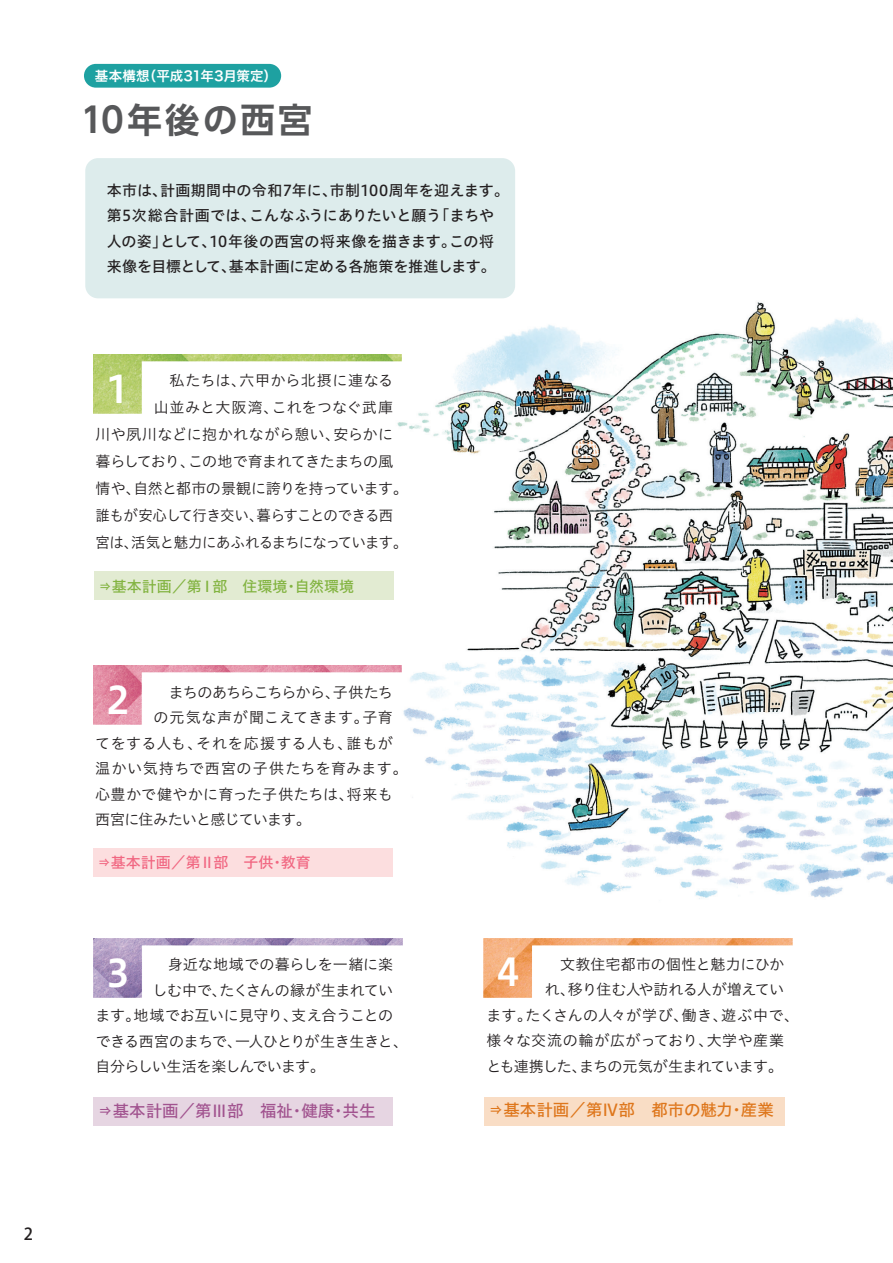
<style>
.page{position:relative;width:893px;height:1263px;background:#fff}
.page>*{position:absolute;margin:0;border:0;box-sizing:border-box;transform-origin:0 0}
.t1{font:37.5px "Hiragino UD Sans Std W6";color:#fff}
.t2{font:700 34.5px "UD Shin Go Pro De";letter-spacing:.09em;color:#57585a}
.t3{font:16.5px "Hiragino UD Sans Std W5";color:#a1538f}
.t4{font:16.5px "Hiragino UD Sans Std W5";letter-spacing:-.005em;color:#de761b}
.t5{font:500 16.5px "Koz Go Pro";color:#231f20}
.t6{font:15px/25.5px "Hiragino UD Sans Std W5";letter-spacing:.005em;color:#231f20}
.t7{font:15px "Hiragino UD Sans Std W3";letter-spacing:-.01em;color:#231f20}
.t8{font:15px "Hiragino UD Sans Std W3";letter-spacing:-.04em;color:#231f20;scale:.96 1}
.t9{font:15px "Hiragino UD Sans Std W3";letter-spacing:-.035em;color:#231f20}
.t10{font:15px "Hiragino UD Sans Std W3";letter-spacing:.01em;color:#231f20}
.t11{font:15px "Hiragino UD Sans Std W3";letter-spacing:.04em;color:#231f20}
.t12{font:15px "Hiragino UD Sans Std W3";letter-spacing:.025em;color:#231f20}
.t13{font:15px "Hiragino UD Sans Std W3";letter-spacing:.03em;color:#231f20}
.t14{font:15px "Hiragino UD Sans Std W3";letter-spacing:-.05em;color:#231f20}
.t15{font:15px "Hiragino UD Sans Std W3";letter-spacing:-.03em;color:#231f20}
.t16{font:15px "Hiragino UD Sans Std W5";color:#82b340}
.t17{font:15px "Hiragino UD Sans Std W3";letter-spacing:-.065em;color:#231f20}
.t18{font:15px "Hiragino UD Sans Std W3";letter-spacing:-.04em;color:#231f20}
.t19{font:15px "Hiragino UD Sans Std W3";letter-spacing:.02em;color:#231f20}
.t20{font:15px "Hiragino UD Sans Std W3";letter-spacing:-.045em;color:#231f20}
.t21{font:15px "Hiragino UD Sans Std W5";color:#f16681}
.t22{font:13.5px "Hira Kaku Pro W6";letter-spacing:.01em;color:#fff}
</style>
<div class="page">
<img style="left:265px;top:289px;width:628px;height:610px">
<div style="left:84px;top:64px;width:197px;height:24px;background:#1ea1a1;border-radius:12px"></div>
<div style="left:85px;top:158px;width:430px;height:140px;background:#ddecec;border-radius:13px"></div>
<img style="left:93px;top:355px;width:309px;height:58px">
<img style="left:93px;top:665px;width:309px;height:59px">
<img style="left:94px;top:938px;width:308px;height:59px">
<img style="left:484px;top:938px;width:309px;height:59px">
<div style="left:94px;top:571px;width:299px;height:29px;background:#e2ebd2"></div>
<div style="left:93px;top:848px;width:300px;height:28px;background:#fcdedf"></div>
<div style="left:94px;top:1097px;width:299px;height:29px;background:#e6d5e2"></div>
<div style="left:484px;top:1097px;width:300px;height:29px;background:#f9ddc5"></div>
<p class="t5" style="left:24px;top:1223px;width:11px">2</p>
<p class="t22" style="left:95px;top:64px;width:184px">基本構想（平成31年3月策定）</p>
<h2 class="t2" style="left:81px;top:92px;width:233px">10年後の西宮</h2>
<p class="t6" style="left:107px;top:177px;width:404px">本市は、計画期間中の令和7年に、市制100周年を迎えます。第5次総合計画では、こんなふうにありたいと願う「まちや人の姿」として、10年後の西宮の将来像を描きます。この将来像を目標として、基本計画に定める各施策を推進します。</p>
<p class="t12" style="left:154px;top:369px;width:241px">　私たちは、六甲から北摂に連なる</p>
<p class="t19" style="left:154px;top:396px;width:241px">山並みと大阪湾、これをつなぐ武庫</p>
<p class="t10" style="left:96px;top:423px;width:299px">川や夙川などに抱かれながら憩い、安らかに</p>
<p class="t15" style="left:96px;top:450px;width:299px">暮らしており、この地で育まれてきたまちの風</p>
<p class="t9" style="left:96px;top:477px;width:314px">情や、自然と都市の景観に誇りを持っています。</p>
<p class="t8" style="left:96px;top:504px;width:312px">誰もが安心して行き交い、暮らすことのできる西</p>
<p class="t8" style="left:96px;top:531px;width:327px">宮は、活気と魅力にあふれるまちになっています。</p>
<h1 class="t1" style="left:107px;top:360px;width:24px">1</h1>
<p class="t16" style="left:97px;top:575px;width:258px">⇒基本計画／第Ⅰ部　住環境・自然環境</p>
<p class="t17" style="left:154px;top:680px;width:241px">　まちのあちらこちらから、子供たち</p>
<p class="t13" style="left:154px;top:706px;width:241px">の元気な声が聞こえてきます。子育</p>
<p class="t13" style="left:95px;top:731px;width:299px">てをする人も、それを応援する人も、誰もが</p>
<p class="t11" style="left:95px;top:757px;width:314px">温かい気持ちで西宮の子供たちを育みます。</p>
<p class="t12" style="left:95px;top:782px;width:299px">心豊かで健やかに育った子供たちは、将来も</p>
<p class="t14" style="left:95px;top:808px;width:218px">西宮に住みたいと感じています。</p>
<h1 class="t1" style="left:107px;top:671px;width:24px">2</h1>
<p class="t21" style="left:97px;top:850px;width:216px">⇒基本計画／第Ⅱ部　子供・教育</p>
<p class="t7" style="left:545px;top:953px;width:241px">　文教住宅都市の個性と魅力にひか</p>
<p class="t18" style="left:545px;top:978px;width:241px">れ、移り住む人や訪れる人が増えてい</p>
<p class="t10" style="left:487px;top:1004px;width:314px">ます。たくさんの人々が学び、働き、遊ぶ中で、</p>
<p class="t11" style="left:487px;top:1029px;width:299px">様々な交流の輪が広がっており、大学や産業</p>
<p class="t14" style="left:487px;top:1055px;width:298px">とも連携した、まちの元気が生まれています。</p>
<h1 class="t1" style="left:107px;top:944px;width:24px">3</h1>
<h1 class="t1" style="left:497px;top:943px;width:24px">4</h1>
<p class="t7" style="left:153px;top:953px;width:242px">　身近な地域での暮らしを一緒に楽</p>
<p class="t7" style="left:153px;top:979px;width:242px">しむ中で、たくさんの縁が生まれてい</p>
<p class="t7" style="left:95px;top:1004px;width:299px">ます。地域でお互いに見守り、支え合うことの</p>
<p class="t9" style="left:95px;top:1030px;width:314px">できる西宮のまちで、一人ひとりが生き生きと、</p>
<p class="t20" style="left:95px;top:1055px;width:231px">自分らしい生活を楽しんでいます。</p>
<p class="t3" style="left:97px;top:1099px;width:280px">⇒基本計画／第Ⅲ部　福祉・健康・共生</p>
<p class="t4" style="left:488px;top:1098px;width:288px">⇒基本計画／第Ⅳ部　都市の魅力・産業</p>
</div>
